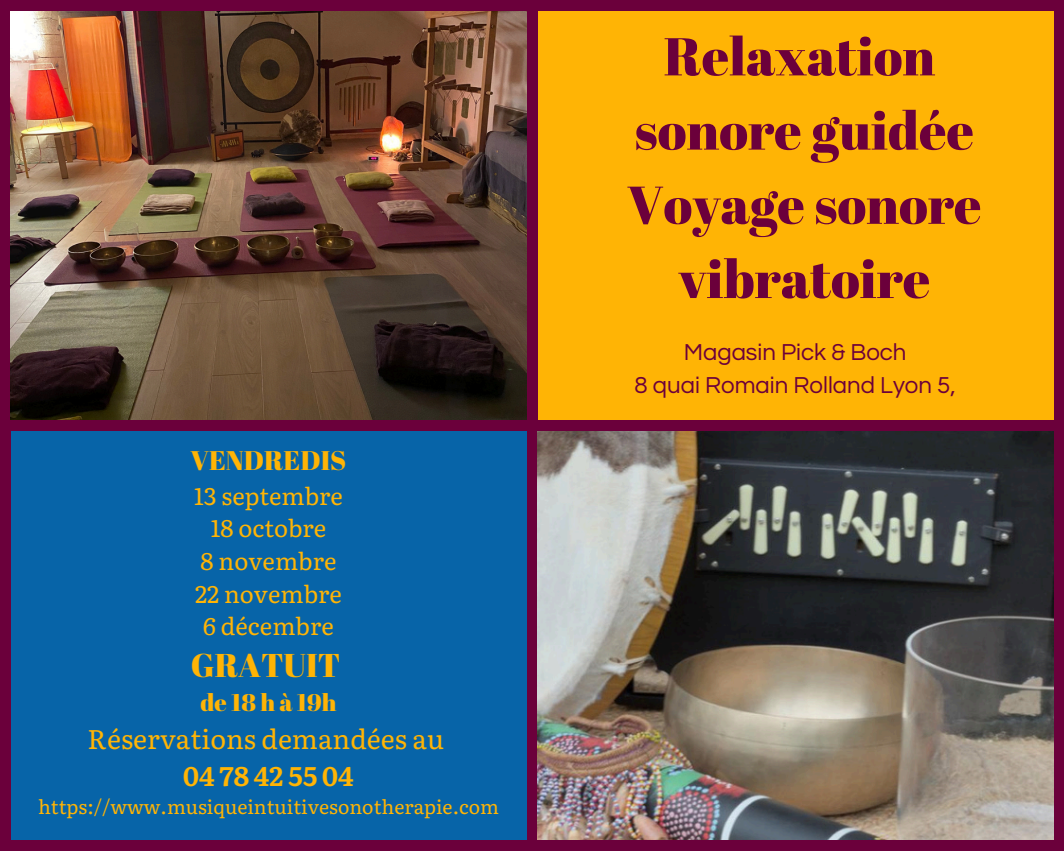
<style>
.page{position:relative;width:1064px;height:851px;background:#fff}
.page>*{position:absolute;margin:0;border:0;box-sizing:border-box;transform-origin:0 0}
.t1{font:53.1px/74.1px "Abril Fatface";color:#6b003b;text-align:center}
.t2{font:32.85px "Abril Fatface";color:#ffb405}
.t3{font:26.85px "Literata";color:#ffb405}
.t4{font:700 26.85px "Literata";color:#ffb405}
.t5{font:26.85px "Abril Fatface";color:#ffb405}
.t6{font:24px/32.7px "Questrial";color:#6b003b;text-align:center}
.t7{font:23.85px/32.7px "Literata";color:#ffb405;text-align:center}
.t8{font:23.85px "Abril Fatface";color:#ffb405}
.t9{font:19.35px "Literata";color:#ffb405}
</style>
<div class="page">
<div style="left:0;top:0;width:1063px;height:850px;background:#6b003b"></div>
<img style="left:11px;top:11px;width:515px;height:409px">
<div style="left:537px;top:11px;width:516px;height:409px;background:#ffb405"></div>
<div style="left:11px;top:431px;width:515px;height:408px;background:#0764a8"></div>
<img style="left:537px;top:431px;width:516px;height:408px">
<p class="t5" style="left:190px;top:441px;width:157px">VENDREDIS</p>
<p class="t7" style="left:194px;top:478px;width:150px">13 septembre<br>18 octobre<br>8 novembre<br>22 novembre<br>6 décembre</p>
<h2 class="t2" style="left:191px;top:642px;width:151px">GRATUIT</h2>
<p class="t8" style="left:200px;top:685px;width:137px">de 18 h à 19h</p>
<p class="t3" style="left:88px;top:718px;width:358px">Réservations demandées au</p>
<p class="t4" style="left:183px;top:755px;width:172px">04 78 42 55 04</p>
<p class="t9" style="left:38px;top:792px;width:462px">https://www.musiqueintuitivesonotherapie.com</p>
<h1 class="t1" style="left:627px;top:18px;width:356px">Relaxation sonore guidée<br>Voyage sonore vibratoire</h1>
<p class="t6" style="left:634px;top:336px;width:322px">Magasin Pick &amp; Boch<br>8 quai Romain Rolland Lyon 5,</p>
</div>
